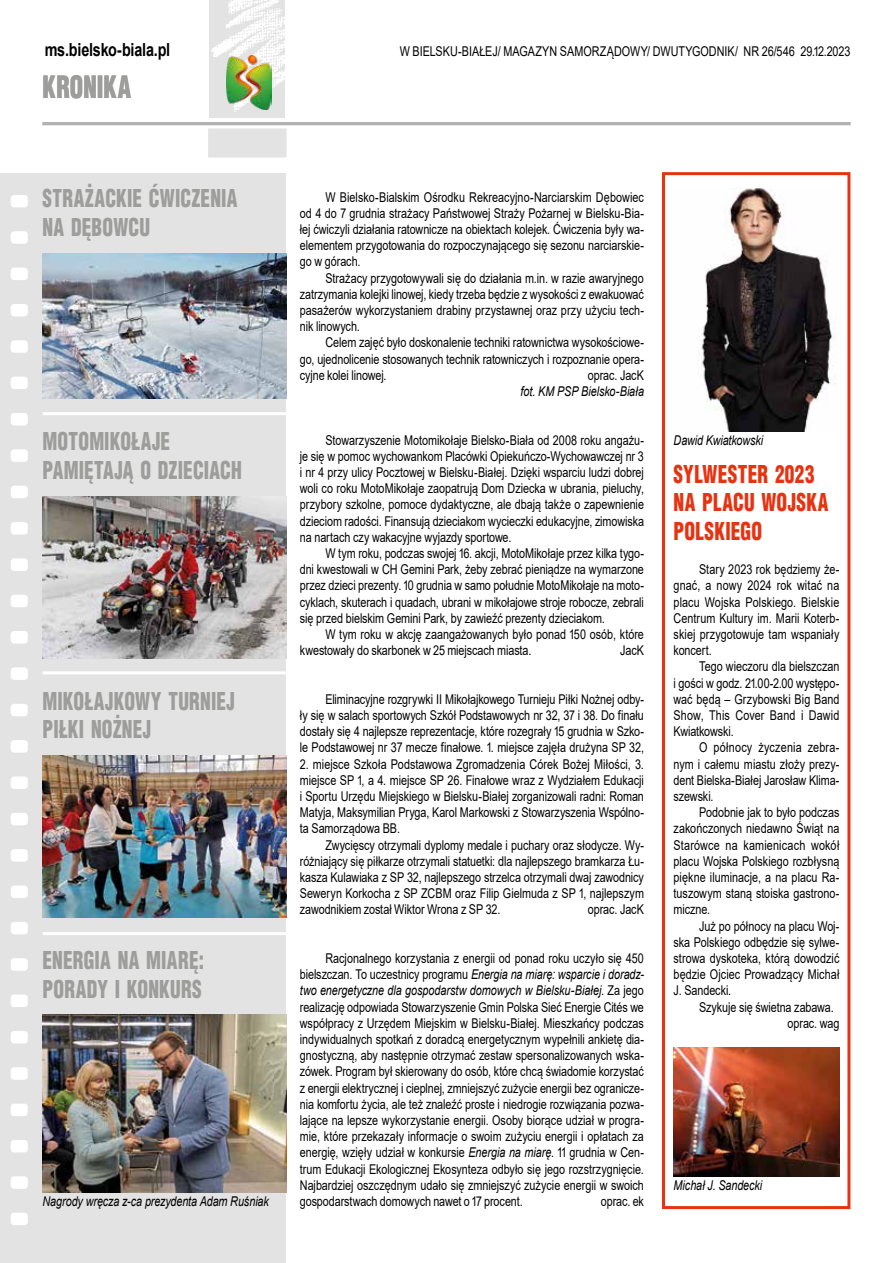
<style>
.page{position:relative;width:893px;height:1263px;background:#fff}
.page>*{position:absolute;margin:0;border:0;box-sizing:border-box;transform-origin:0 0}
.t1{font:900 30px "Switzerland Cond";letter-spacing:.005em;color:#9d9d9c;scale:.8 1}
.t2{font:900 24px/28.8px "Switzerland Cond";letter-spacing:.01em;color:#9d9d9c;scale:.8 1}
.t3{font:900 24px/28.8px "Switzerland Cond";letter-spacing:.015em;color:#e63312;scale:.8 1}
.t4{font:700 18px "Arial";letter-spacing:-.015em;color:#000;scale:.8 1}
.t5{font:13.5px/16.2px "Arial";letter-spacing:-.005em;color:#000;text-align:justify;scale:.8 1}
.t6{font:italic 13.5px "Arial";letter-spacing:-.01em;color:#000;scale:.8 1}
.s1{font-style:italic}
</style>
<div class="page">
<div style="left:0;top:173px;width:286px;height:1090px;background:#e3e3e3"></div>
<div style="left:11px;top:195px;width:17px;height:12px;background:#fff;border-radius:4px"></div>
<div style="left:11px;top:231px;width:17px;height:13px;background:#fff;border-radius:4px"></div>
<div style="left:11px;top:268px;width:17px;height:12px;background:#fff;border-radius:4px"></div>
<div style="left:11px;top:304px;width:17px;height:12px;background:#fff;border-radius:4px"></div>
<div style="left:11px;top:340px;width:17px;height:13px;background:#fff;border-radius:4px"></div>
<div style="left:11px;top:377px;width:17px;height:12px;background:#fff;border-radius:4px"></div>
<div style="left:11px;top:413px;width:17px;height:12px;background:#fff;border-radius:4px"></div>
<div style="left:11px;top:449px;width:17px;height:13px;background:#fff;border-radius:4px"></div>
<div style="left:11px;top:486px;width:17px;height:12px;background:#fff;border-radius:4px"></div>
<div style="left:11px;top:522px;width:17px;height:12px;background:#fff;border-radius:4px"></div>
<div style="left:11px;top:558px;width:17px;height:13px;background:#fff;border-radius:4px"></div>
<div style="left:11px;top:595px;width:17px;height:12px;background:#fff;border-radius:4px"></div>
<div style="left:11px;top:631px;width:17px;height:13px;background:#fff;border-radius:4px"></div>
<div style="left:11px;top:667px;width:17px;height:13px;background:#fff;border-radius:4px"></div>
<div style="left:11px;top:704px;width:17px;height:12px;background:#fff;border-radius:4px"></div>
<div style="left:11px;top:740px;width:17px;height:13px;background:#fff;border-radius:4px"></div>
<div style="left:11px;top:776px;width:17px;height:13px;background:#fff;border-radius:4px"></div>
<div style="left:11px;top:813px;width:17px;height:12px;background:#fff;border-radius:4px"></div>
<div style="left:11px;top:849px;width:17px;height:13px;background:#fff;border-radius:4px"></div>
<div style="left:11px;top:885px;width:17px;height:13px;background:#fff;border-radius:4px"></div>
<div style="left:11px;top:922px;width:17px;height:12px;background:#fff;border-radius:4px"></div>
<div style="left:11px;top:958px;width:17px;height:13px;background:#fff;border-radius:4px"></div>
<div style="left:11px;top:994px;width:17px;height:13px;background:#fff;border-radius:4px"></div>
<div style="left:11px;top:1031px;width:17px;height:12px;background:#fff;border-radius:4px"></div>
<div style="left:11px;top:1067px;width:17px;height:13px;background:#fff;border-radius:4px"></div>
<div style="left:11px;top:1103px;width:17px;height:13px;background:#fff;border-radius:4px"></div>
<div style="left:11px;top:1140px;width:17px;height:12px;background:#fff;border-radius:4px"></div>
<div style="left:11px;top:1176px;width:17px;height:13px;background:#fff;border-radius:4px"></div>
<div style="left:11px;top:1213px;width:17px;height:12px;background:#fff;border-radius:4px"></div>
<hr style="left:43px;top:122px;width:807px;height:3px;background:#b3b2b2">
<img style="left:209px;top:0;width:76px;height:118px">
<div style="left:208px;top:129px;width:78px;height:28px;background:#e3e3e3"></div>
<img style="left:226px;top:55px;width:46px;height:54px">
<div style="left:662px;top:172px;width:188px;height:1037px;border:3px solid #e63312"></div>
<img style="left:43px;top:253px;width:243px;height:146px">
<hr style="left:43px;top:412px;width:601px;height:3px;background:#fff">
<img style="left:43px;top:496px;width:243px;height:162px">
<hr style="left:43px;top:671px;width:601px;height:3px;background:#fff">
<img style="left:699px;top:188px;width:137px;height:243px">
<img style="left:674px;top:1047px;width:165px;height:130px">
<img style="left:43px;top:755px;width:243px;height:162px">
<hr style="left:43px;top:932px;width:601px;height:3px;background:#fff">
<img style="left:43px;top:1015px;width:243px;height:178px">
<h3 class="t4" style="left:45px;top:37px;width:158px">ms.bielsko-biala.pl</h3>
<h1 class="t1" style="left:43px;top:68px;width:112px">KRONIKA</h1>
<p class="t5" style="left:400px;top:43px;width:565px">W BIELSKU-BIAŁEJ/ MAGAZYN SAMORZĄDOWY/ DWUTYGODNIK/ NR 26/546 29.12.2023</p>
<h2 class="t2" style="left:43px;top:183px;width:245px">STRAŻACKIE ĆWICZENIA<br>NA DĘBOWCU</h2>
<h2 class="t2" style="left:43px;top:426px;width:251px">MOTOMIKOŁAJE<br>PAMIĘTAJĄ O DZIECIACH</h2>
<h2 class="t2" style="left:43px;top:685px;width:242px">MIKOŁAJKOWY TURNIEJ<br>PIŁKI NOŻNEJ</h2>
<h2 class="t2" style="left:43px;top:945px;width:203px">ENERGIA NA MIARĘ:<br>PORADY I KONKURS</h2>
<p class="t6" style="left:43px;top:1192px;width:285px">Nagrody wręcza z-ca prezydenta Adam Ruśniak</p>
<p class="t5" style="left:300px;top:189px;width:432px;text-indent:26px">W Bielsko-Bialskim Ośrodku Rekreacyjno-Narciarskim Dębowiec od 4 do 7 grudnia strażacy Państwowej Straży Pożarnej w Bielsku-Bia&shy;łej ćwiczyli działania ratownicze na obiektach kolejek. Ćwiczenia były wa&shy;elementem przygotowania do rozpoczynającego się sezonu narciarskie&shy;go w górach.</p>
<p class="t5" style="left:300px;top:270px;width:432px;text-indent:26px">Strażacy przygotowywali się do działania m.in. w razie awaryjnego zatrzymania kolejki linowej, kiedy trzeba będzie z wysokości z ewakuować pasażerów wykorzystaniem drabiny przystawnej oraz przy użyciu tech&shy;nik linowych.</p>
<p class="t5" style="left:300px;top:334px;width:432px;text-indent:26px">Celem zajęć było doskonalenie techniki ratownictwa wysokościowe&shy;go, ujednolicenie stosowanych technik ratowniczych i rozpoznanie opera&shy;cyjne kolei linowej.</p>
<p class="t5" style="left:588px;top:367px;width:72px">oprac. JacK</p>
<p class="t6" style="left:521px;top:382px;width:156px">fot. KM PSP Bielsko-Biała</p>
<p class="t5" style="left:300px;top:432px;width:432px;text-indent:26px">Stowarzyszenie Motomikołaje Bielsko-Biała od 2008 roku angażu&shy;je się w pomoc wychowankom Placówki Opiekuńczo-Wychowawczej nr 3 i nr 4 przy ulicy Pocztowej w Bielsku-Białej. Dzięki wsparciu ludzi dobrej woli co roku MotoMikołaje zaopatrują Dom Dziecka w ubrania, pieluchy, przybory szkolne, pomoce dydaktyczne, ale dbają także o zapewnienie dzieciom radości. Finansują dzieciakom wycieczki edukacyjne, zimowiska na nartach czy wakacyjne wyjazdy sportowe.</p>
<p class="t5" style="left:300px;top:545px;width:432px;text-indent:26px">W tym roku, podczas swojej 16. akcji, MotoMikołaje przez kilka tygo&shy;dni kwestowali w CH Gemini Park, żeby zebrać pieniądze na wymarzone przez dzieci prezenty. 10 grudnia w samo południe MotoMikołaje na moto&shy;cyklach, skuterach i quadach, ubrani w mikołajowe stroje robocze, zebrali się przed bielskim Gemini Park, by zawieźć prezenty dzieciakom.</p>
<p class="t5" style="left:300px;top:626px;width:432px;text-indent:26px">W tym roku w akcję zaangażowanych było ponad 150 osób, które kwestowały do skarbonek w 25 miejscach miasta.</p>
<p class="t5" style="left:620px;top:642px;width:31px">JacK</p>
<p class="t5" style="left:300px;top:691px;width:432px;text-indent:26px">Eliminacyjne rozgrywki II Mikołajkowego Turnieju Piłki Nożnej odby&shy;ły się w salach sportowych Szkół Podstawowych nr 32, 37 i 38. Do finału dostały się 4 najlepsze reprezentacje, które rozegrały 15 grudnia w Szko&shy;le Podstawowej nr 37 mecze finałowe. 1. miejsce zajęła drużyna SP 32,</p>
<p class="t5" style="left:300px;top:756px;width:432px">2. miejsce Szkoła Podstawowa Zgromadzenia Córek Bożej Miłości, 3. miejsce SP 1, a 4. miejsce SP 26. Finałowe wraz z Wydziałem Edukacji i Sportu Urzędu Miejskiego w Bielsku-Białej zorganizowali radni: Roman Matyja, Maksymilian Pryga, Karol Markowski z Stowarzyszenia Wspólno&shy;ta Samorządowa BB.</p>
<p class="t5" style="left:300px;top:837px;width:432px;text-indent:26px">Zwycięscy otrzymali dyplomy medale i puchary oraz słodycze. Wy&shy;różniający się piłkarze otrzymali statuetki: dla najlepszego bramkarza Łu&shy;kasza Kulawiaka z SP 32, najlepszego strzelca otrzymali dwaj zawodnicy Seweryn Korkocha z SP ZCBM oraz Filip Gielmuda z SP 1, najlepszym zawodnikiem został Wiktor Wrona z SP 32.</p>
<p class="t5" style="left:588px;top:901px;width:72px">oprac. JacK</p>
<p class="t5" style="left:300px;top:950px;width:432px;text-indent:26px">Racjonalnego korzystania z energii od ponad roku uczyło się 450 bielszczan. To uczestnicy programu <span class="s1">Energia na miarę: wsparcie i doradz&shy;two energetyczne dla gospodarstw domowych w Bielsku-Białej</span>. Za jego realizację odpowiada Stowarzyszenie Gmin Polska Sieć Energie Cités we współpracy z Urzędem Miejskim w Bielsku-Białej. Mieszkańcy podczas indywidualnych spotkań z doradcą energetycznym wypełnili ankietę dia&shy;gnostyczną, aby następnie otrzymać zestaw spersonalizowanych wska&shy;zówek. Program był skierowany do osób, które chcą świadomie korzystać z energii elektrycznej i cieplnej, zmniejszyć zużycie energii bez ogranicze&shy;nia komfortu życia, ale też znaleźć proste i niedrogie rozwiązania pozwa&shy;lające na lepsze wykorzystanie energii. Osoby biorące udział w progra&shy;mie, które przekazały informacje o swoim zużyciu energii i opłatach za energię, wzięły udział w konkursie <span class="s1">Energia na miarę</span>. 11 grudnia w Cen&shy;trum Edukacji Ekologicznej Ekosynteza odbyło się jego rozstrzygnięcie.<br>Najbardziej oszczędnym udało się zmniejszyć zużycie energii w swoich gospodarstwach domowych nawet o 17 procent.</p>
<p class="t5" style="left:601px;top:1193px;width:55px">oprac. ek</p>
<p class="t6" style="left:674px;top:431px;width:114px">Dawid Kwiatkowski</p>
<h2 class="t3" style="left:674px;top:459px;width:195px">SYLWESTER 2023<br>NA PLACU WOJSKA<br>POLSKIEGO</h2>
<p class="t5" style="left:674px;top:561px;width:209px;text-indent:26px">Stary 2023 rok będziemy że&shy;gnać, a nowy 2024 rok witać na placu Wojska Polskiego. Bielskie Centrum Kultury im. Marii Koterb&shy;skiej przygotowuje tam wspaniały koncert.</p>
<p class="t5" style="left:673px;top:658px;width:209px;text-indent:26px">Tego wieczoru dla bielszczan i gości w godz. 21.00-2.00 występo&shy;wać będą – Grzybowski Big Band Show, This Cover Band i Dawid Kwiatkowski.</p>
<p class="t5" style="left:674px;top:739px;width:209px;text-indent:25px">O północy życzenia zebra&shy;nym i całemu miastu złoży prezy&shy;dent Bielska-Białej Jarosław Klima&shy;szewski.</p>
<p class="t5" style="left:674px;top:804px;width:209px;text-indent:26px">Podobnie jak to było podczas zakończonych niedawno Świąt na Starówce na kamienicach wokół placu Wojska Polskiego rozbłysną piękne iluminacje, a na placu Ra&shy;tuszowym staną stoiska gastrono&shy;miczne.</p>
<p class="t5" style="left:674px;top:918px;width:209px;text-indent:26px">Już po północy na placu Woj&shy;ska Polskiego odbędzie się sylwe&shy;strowa dyskoteka, którą dowodzić będzie Ojciec Prowadzący Michał J. Sandecki.</p>
<p class="t5" style="left:788px;top:999px;width:66px;text-indent:-88px">Szykuje się świetna zabawa. oprac. wag</p>
<p class="t6" style="left:674px;top:1176px;width:112px">Michał J. Sandecki</p>
</div>
